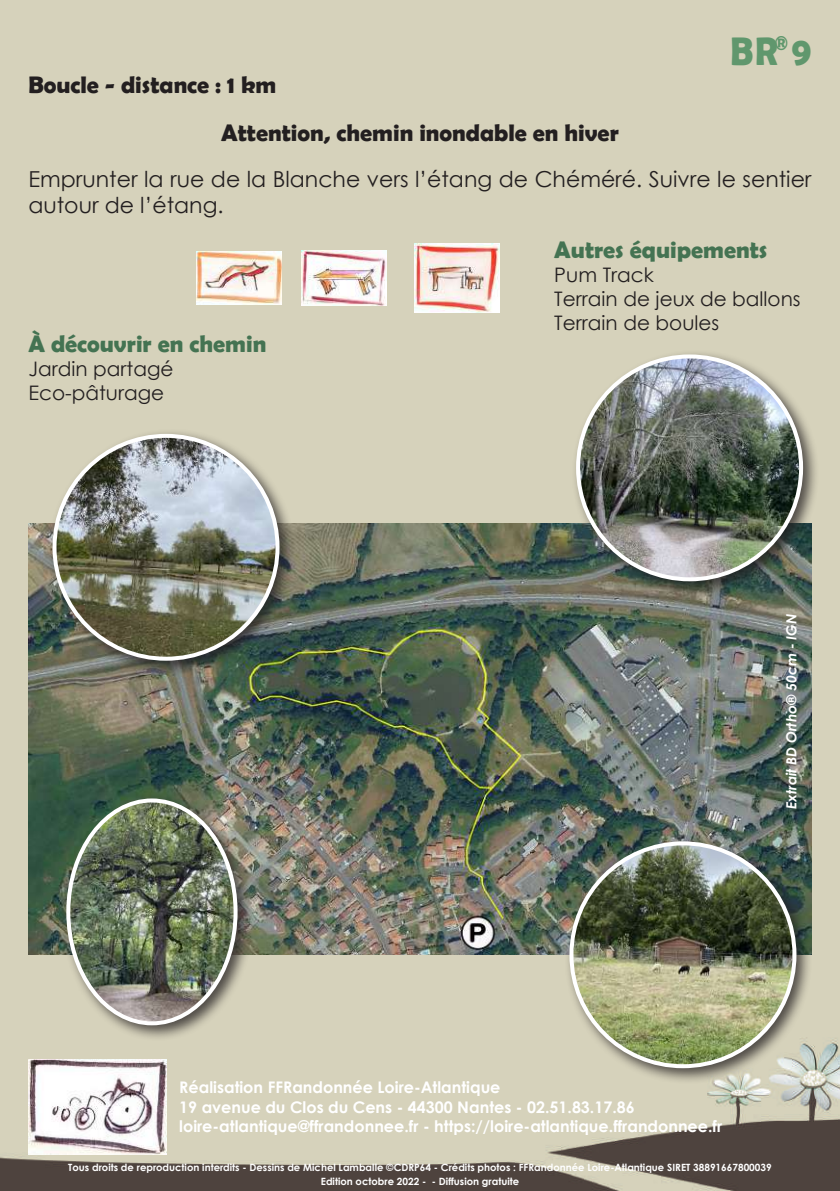
<style>
.page{position:relative;width:840px;height:1191px;background:#fff}
.page>*{position:absolute;margin:0;border:0;box-sizing:border-box;transform-origin:0 0}
.t1{font:700 40px "Berlin Sans FB Demi";color:#60976d;scale:.89 1}
.t2{font:700 24px/48px "Berlin Sans FB Demi";color:#231f20}
.t3{font:700 24px "Berlin Sans FB Demi";color:#447352}
.t4{font:22px/26.4px "Century Gothic";color:#231f20}
.t5{font:20px/24px "Century Gothic";color:#231f20}
.t6{font:700 16px/19.2px "Century Gothic";color:#fff}
.t7{font:italic 700 14px "Century Gothic";color:#fff}
.t8{font:700 10px/14.4px "Century Gothic";color:#fff;text-align:center}
</style>
<div class="page">
<div style="left:0;top:0;width:839px;height:1191px;background:#d6d2bb"></div>
<img style="left:28px;top:524px;width:783px;height:430px">
<div style="left:61px;top:793px;width:193px;height:248px;background:#231f20;opacity:.75"></div>
<img style="left:68px;top:800px;width:167px;height:223px">
<div style="left:66px;top:798px;width:171px;height:227px;border:4px solid #fff;border-radius:50%"></div>
<div style="left:570px;top:349px;width:249px;height:248px;background:#231f20;opacity:.75"></div>
<img style="left:577px;top:356px;width:223px;height:223px;border-radius:111px">
<div style="left:47px;top:428px;width:249px;height:249px;background:#231f20;opacity:.75"></div>
<img style="left:54px;top:436px;width:223px;height:222px;border-radius:111px">
<div style="left:563px;top:836px;width:249px;height:248px;background:#231f20;opacity:.75"></div>
<img style="left:571px;top:843px;width:223px;height:223px;border-radius:111px">
<img style="left:196px;top:251px;width:85px;height:53px">
<img style="left:301px;top:250px;width:85px;height:56px">
<img style="left:414px;top:243px;width:85px;height:70px">
<img style="left:28px;top:1059px;width:138px;height:95px">
<h1 class="t1" style="left:730px;top:28px;width:92px">B R<sup>®</sup> 9</h1>
<h2 class="t2" style="left:221px;top:61px;width:399px;text-indent:-193px">Boucle - distance : 1 km<br>Attention, chemin inondable en hiver</h2>
<h3 class="t4" style="left:28px;top:165px;width:784px">Emprunter la rue de la Blanche vers l’étang de Chéméré. Suivre le sentier autour de l’étang.</h3>
<h2 class="t3" style="left:28px;top:330px;width:239px">À découvrir en chemin</h2>
<h3 class="t5" style="left:28px;top:356px;width:146px">Jardin partagé<br>Eco-pâturage</h3>
<h2 class="t3" style="left:554px;top:235px;width:214px">Autres équipements</h2>
<h3 class="t5" style="left:554px;top:262px;width:248px">Pum Track<br>Terrain de jeux de ballons<br>Terrain de boules</h3>
<h3 class="t7" style="left:780px;top:809px;width:197px;rotate:-90deg">Extrait BD Ortho® 50cm - IGN</h3>
<h3 class="t6" style="left:179px;top:1077px;width:544px">Réalisation FFRandonnée Loire-Atlantique<br>19 avenue du Clos du Cens - 44300 Nantes - 02.51.83.17.86 loire-atlantique@ffrandonnee.fr - https://loire-atlantique.ffrandonnee.fr</h3>
<p class="t8" style="left:68px;top:1159px;width:704px">Tous droits de reproduction interdits - Dessins de Michel Lamballe ©CDRP64 - Crédits photos : FFRandonnée Loire-Atlantique SIRET 38891667800039<br>Edition octobre 2022 - - Diffusion gratuite</p>
</div>
